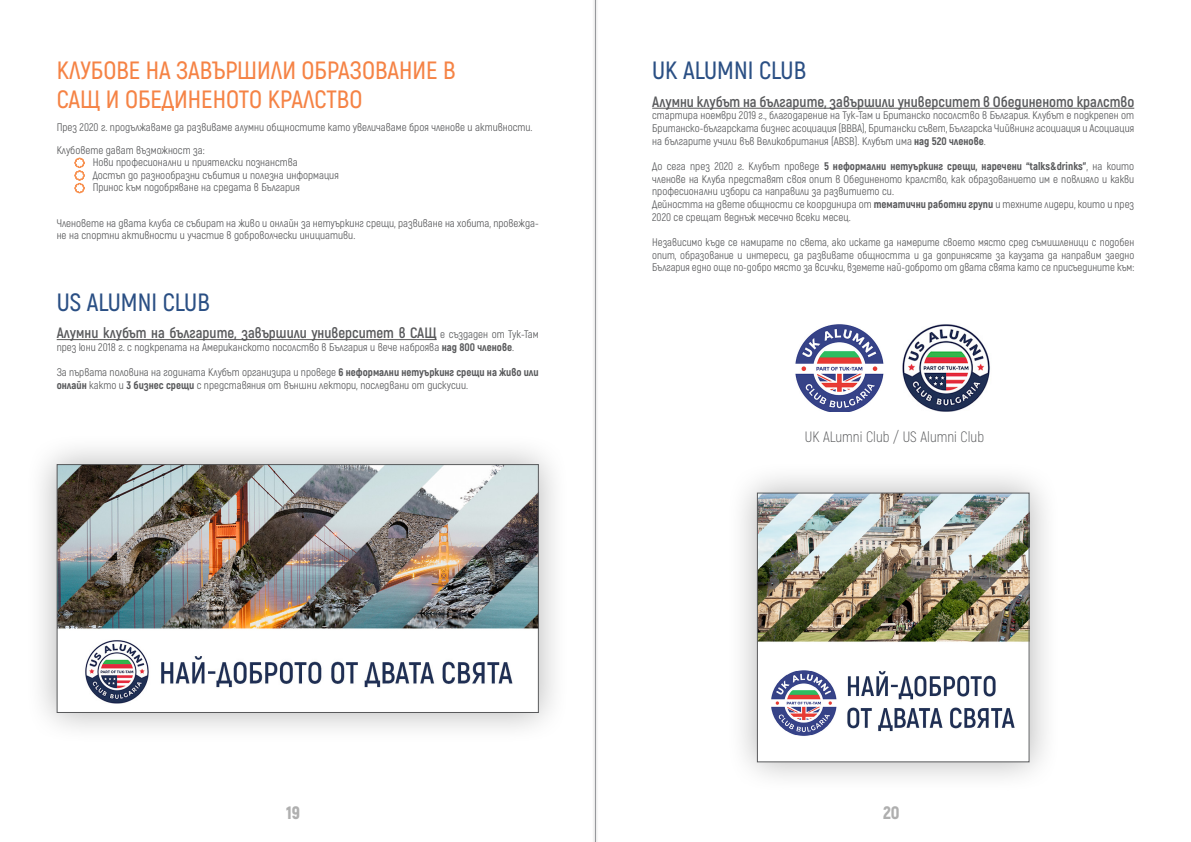
<style>
.page{position:relative;width:1191px;height:842px;background:#fff}
.page>*{position:absolute;margin:0;border:0;box-sizing:border-box;transform-origin:0 0}
.t1{font:600 25px/28.8px "Akrobat";color:#f58345}
.t2{font:600 25px "Akrobat";color:#2a4f84}
.t3{font:900 18px "Akrobat";color:#afafaf}
.t4{font:700 15px "Akrobat";color:#58595b}
.t5{font:300 15px "Akrobat";color:#58595b}
.t6{font:11px/12.6px "Akrobat";color:#58595b}
.s1{font-weight:800}
</style>
<div class="page">
<hr style="left:57px;top:339px;width:379px;height:1px;background:#555">
<svg style="left:75px;top:158px;width:10px;height:35px"></svg>
<hr style="left:652px;top:108px;width:482px;height:1px;background:#555">
<img style="left:795px;top:324px;width:89px;height:88px">
<img style="left:902px;top:324px;width:88px;height:88px">
<div style="left:25px;top:432px;width:545px;height:313px;background:#000;opacity:.3"></div>
<img style="left:59px;top:466px;width:478px;height:245px">
<div style="left:57px;top:464px;width:482px;height:249px;border:1px solid #58595b"></div>
<div style="left:725px;top:461px;width:336px;height:333px;background:#000;opacity:.3"></div>
<img style="left:759px;top:495px;width:268px;height:265px">
<div style="left:757px;top:493px;width:272px;height:269px;border:1px solid #58595b"></div>
<div style="left:592px;top:0;width:7px;height:842px;background:#f1f1f1"></div>
<hr style="left:595px;top:0;width:1px;height:842px;background:#97999c">
<h1 class="t1" style="left:57px;top:56px;width:400px">Клубове на завършили образование в<br>САЩ</h1>
<h1 class="t1" style="left:106px;top:85px;width:258px">и Обединеното кралство</h1>
<p class="t6" style="left:57px;top:116px;width:477px;line-height:22.6px">През 2020 г. продължаваме да развиваме алумни общностите като увеличаваме броя членове и активности.<br>Клубовете дават възможност за:</p>
<p class="t6" style="left:93px;top:156px;width:247px">Нови професионални и приятелски познанства<br>Достъп до разнообразни събития и полезна информация<br>Принос към подобряване на средата в България</p>
<p class="t6" style="left:57px;top:217px;width:483px">Членовете на двата клуба се събират на живо и онлайн за нетуъркинг срещи, развиване на хобита, провежда&shy;не на спортни активности и участие в доброволчески инициативи.</p>
<h1 class="t2" style="left:57px;top:287px;width:155px">US ALUMNI CLUB</h1>
<h3 class="t4" style="left:57px;top:323px;width:363px">Алумни клубът на българите, завършили университет в САЩ</h3>
<p class="t6" style="left:57px;top:328px;width:483px;text-indent:383px">е създаден от Тук-Там през юни 2018 г. с подкрепата на Американското посолство в България и вече наброява <span class="s1">над 800 членове</span>.</p>
<p class="t6" style="left:57px;top:366px;width:483px">За първата половина на годината Клубът организира и проведе <span class="s1">6 неформални нетуъркинг срещи на живо или онлайн</span> както и <span class="s1">3 бизнес срещи</span> с представяния от външни лектори, последвани от дискусии.</p>
<h1 class="t2" style="left:652px;top:55px;width:155px">UK ALUMNI CLUB</h1>
<h3 class="t4" style="left:652px;top:92px;width:483px">Алумни клубът на българите, завършили университет в Обединеното кралство</h3>
<p class="t6" style="left:652px;top:109px;width:483px;text-align:justify">стартира ноември 2019 г., благодарение на Тук-Там и Британско посолство в България. Клубът е подкрепен от Британско-българската бизнес асоциация (BBBA), Британски съвет, Българска Чийвнинг асоциация и Асоциация на българите учили във Великобритания (ABSB). Клубът има <span class="s1">над 520 членове</span>.</p>
<p class="t6" style="left:652px;top:160px;width:483px">До сега през 2020 г. Клубът проведе <span class="s1">5 неформални нетуъркинг срещи, наречени “talks&amp;drinks”</span>, на които членове на Клуба представят своя опит в Обединеното кралство, как образованието им е повлияло и какви професионални избори са направили за развитието си.<br>Дейността на двете общности се координира от <span class="s1">тематични работни групи</span> и техните лидери, които и през 2020 се срещат веднъж месечно всеки месец.</p>
<p class="t6" style="left:652px;top:236px;width:483px;text-align:justify">Независимо къде се намирате по света, ако искате да намерите своето място сред съмишленици с подобен опит, образование и интереси, да развивате общността и да допринясяте за каузата да направим заедно България едно още по-добро място за всички, вземете най-доброто от двата свята като се присъедините към:</p>
<h3 class="t5" style="left:805px;top:428px;width:181px">UK ALumni Club / US Alumni Club</h3>
<h2 class="t3" style="left:286px;top:801px;width:15px">19</h2>
<h2 class="t3" style="left:883px;top:801px;width:18px">20</h2>
</div>
